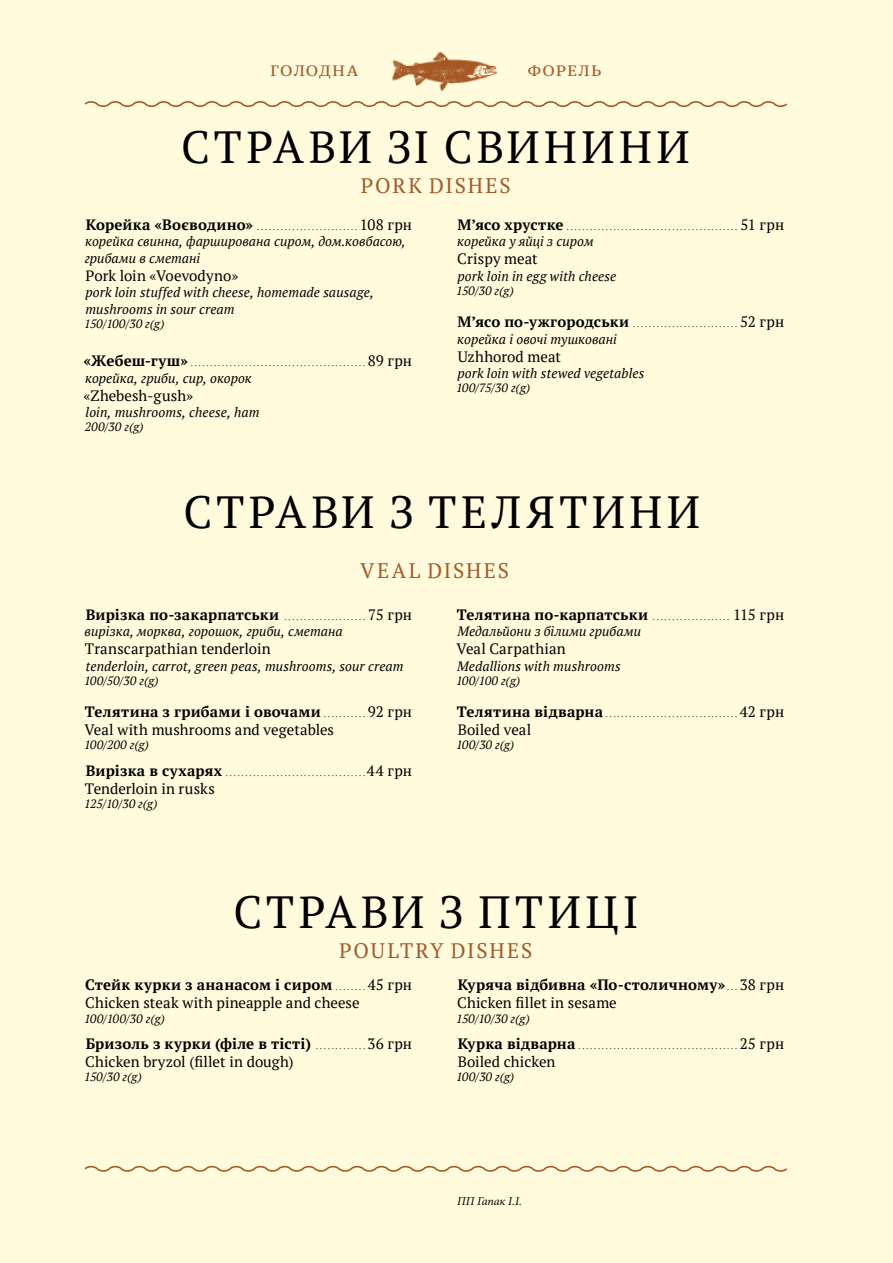
<style>
.page{position:relative;width:893px;height:1263px;background:#fffbdc}
.page>*{position:absolute;margin:0;border:0;box-sizing:border-box;transform-origin:0 0}
.t1{font:45px "PT Serif";letter-spacing:.1em;color:#000}
.t2{font:21px "PT Serif";letter-spacing:.09em;color:#a55a28}
.t3{font:15px/18px "PT Serif";color:#000}
.t4{font:700 15px/18px "PT Serif";letter-spacing:.015em;color:#000}
.t5{font:15px "PT Serif Caption";letter-spacing:.1em;color:#a55a28}
.t6{font:italic 13.5px/16.5px "PT Serif";letter-spacing:.005em;color:#000}
.t7{font:italic 12px "PT Serif";letter-spacing:.025em;color:#000}
.t8{font:italic 12px "Minion Pro";letter-spacing:-.01em;color:#000}
.t9{font:7.5px "PT Serif";color:#000}
.s1{font-weight:700;font-size:15px}
.s2{font-size:15px}
.s3{font-weight:400;font-size:7.5px}
.s4{font-weight:400}
.s5{font-weight:700}
.s6{font-size:7.5px}
</style>
<div class="page">
<h3 class="t5" style="left:270px;top:61px;width:89px">ГОЛОДНА</h3>
<h3 class="t5" style="left:528px;top:61px;width:75px">ФОРЕЛЬ</h3>
<h1 class="t1" style="left:181px;top:117px;width:510px">СТРАВИ ЗІ СВИНИНИ</h1>
<h2 class="t2" style="left:361px;top:172px;width:151px">PORK DISHES</h2>
<p class="t9" style="left:86px;top:222px;width:328px"><span class="s1">Корейка «Воєводино»</span> . . . . . . . . . . . . . . . . . . . . . . . . . . <span class="s2">108 грн</span></p>
<h3 class="t6" style="left:85px;top:233px;width:323px">корейка свинна, фарширована сиром, дом.ковбасою, грибами в сметані</h3>
<h3 class="t3" style="left:86px;top:266px;width:154px">Pork loin «Voevodyno»</h3>
<h3 class="t6" style="left:85px;top:284px;width:290px">pork loin stuffed with cheese, homemade sausage, mushrooms in sour cream</h3>
<h3 class="t7" style="left:84px;top:316px;width:82px">150/100/30 г(g)</h3>
<p class="t9" style="left:83px;top:358px;width:330px"><span class="s1">«Жебеш-гуш»</span> . . . . . . . . . . . . . . . . . . . . . . . . . . . . . . . . . . . . . . . . . . . . . <span class="s2">89 грн</span></p>
<h3 class="t6" style="left:85px;top:369px;width:168px">корейка, гриби, сир, окорок</h3>
<h3 class="t3" style="left:83px;top:386px;width:111px">«Zhebesh-gush»</h3>
<h3 class="t6" style="left:86px;top:404px;width:175px">loin, mushrooms, cheese, ham</h3>
<h3 class="t7" style="left:85px;top:419px;width:60px">200/30 г(g)</h3>
<p class="t9" style="left:458px;top:222px;width:328px"><span class="s1">М’ясо хрустке</span> . . . . . . . . . . . . . . . . . . . . . . . . . . . . . . . . . . . . . . . . . . . . <span class="s2">51 грн</span></p>
<h3 class="t6" style="left:457px;top:233px;width:138px">корейка у яйці з сиром</h3>
<h3 class="t3" style="left:457px;top:250px;width:82px">Crispy meat</h3>
<h3 class="t6" style="left:457px;top:267px;width:160px">pork loin in egg with cheese</h3>
<h3 class="t7" style="left:456px;top:283px;width:59px">150/30 г(g)</h3>
<p class="t9" style="left:458px;top:319px;width:328px"><span class="s1">М’ясо по-ужгородськи</span> . . . . . . . . . . . . . . . . . . . . . . . . . . . <span class="s2">52 грн</span></p>
<h3 class="t6" style="left:457px;top:330px;width:161px">корейка і овочі тушковані</h3>
<h3 class="t3" style="left:458px;top:347px;width:105px">Uzhhorod meat</h3>
<h3 class="t6" style="left:457px;top:365px;width:189px">pork loin with stewed vegetables</h3>
<h3 class="t7" style="left:456px;top:380px;width:76px">100/75/30 г(g)</h3>
<h1 class="t1" style="left:184px;top:483px;width:518px">СТРАВИ З ТЕЛЯТИНИ</h1>
<h2 class="t2" style="left:360px;top:557px;width:151px">VEAL DISHES</h2>
<h3 class="t4" style="left:86px;top:605px;width:328px">Вирізка по-закарпатськи <span class="s3">. . . . . . . . . . . . . . . . . . . . .</span> <span class="s4">75 грн</span></h3>
<h3 class="t6" style="left:85px;top:623px;width:259px">вирізка, морква, горошок, гриби, сметана</h3>
<h3 class="t3" style="left:85px;top:640px;width:187px">Transcarpathian tenderloin</h3>
<h3 class="t6" style="left:86px;top:657px;width:319px">tenderloin, carrot, green peas, mushrooms, sour cream</h3>
<h3 class="t7" style="left:84px;top:673px;width:76px">100/50/30 г(g)</h3>
<h3 class="t3" style="left:84px;top:703px;width:329px"><span class="s5">Телятина з грибами і овочами</span> <span class="s6">. . . . . . . . . . .</span> 92 грн<br>Veal with mushrooms and vegetables</h3>
<h3 class="t7" style="left:84px;top:737px;width:66px">100/200 г(g)</h3>
<p class="t9" style="left:86px;top:768px;width:328px"><span class="s1">Вирізка в сухарях</span> . . . . . . . . . . . . . . . . . . . . . . . . . . . . . . . . . . . . <span class="s2">44 грн</span></p>
<h3 class="t3" style="left:85px;top:779px;width:131px">Tenderloin in rusks</h3>
<h3 class="t7" style="left:84px;top:796px;width:75px">125/10/30 г(g)</h3>
<h3 class="t4" style="left:457px;top:605px;width:329px">Телятина по-карпатськи <span class="s3">. . . . . . . . . . . . . . . . . . . .</span> <span class="s4">115 грн</span></h3>
<h3 class="t6" style="left:457px;top:623px;width:185px">Медальйони з білими грибами</h3>
<h3 class="t3" style="left:456px;top:640px;width:111px">Veal Carpathian</h3>
<h3 class="t6" style="left:457px;top:657px;width:165px">Medallions with mushrooms</h3>
<h3 class="t7" style="left:456px;top:673px;width:66px">100/100 г(g)</h3>
<p class="t9" style="left:457px;top:709px;width:329px"><span class="s1">Телятина відварна</span> . . . . . . . . . . . . . . . . . . . . . . . . . . . . . . . . . . <span class="s2">42 грн</span></p>
<h3 class="t3" style="left:458px;top:721px;width:75px">Boiled veal</h3>
<h3 class="t7" style="left:456px;top:737px;width:60px">100/30 г(g)</h3>
<h1 class="t1" style="left:233px;top:882px;width:407px">СТРАВИ З ПТИЦІ</h1>
<h2 class="t2" style="left:339px;top:936px;width:195px">POULTRY DISHES</h2>
<h3 class="t3" style="left:85px;top:976px;width:329px"><span class="s5">Стейк курки з ананасом і сиром</span> <span class="s6">. . . . . . . .</span> 45 грн<br>Chicken steak with pineapple and cheese</h3>
<h3 class="t7" style="left:84px;top:1010px;width:82px">100/100/30 г(g)</h3>
<h3 class="t3" style="left:85px;top:1034px;width:328px"><span class="s5">Бризоль з курки (філе в тісті)</span> <span class="s6">. . . . . . . . . . . . .</span> 36 грн<br>Chicken bryzol (fillet in dough)</h3>
<h3 class="t7" style="left:84px;top:1069px;width:59px">150/30 г(g)</h3>
<h3 class="t4" style="left:457px;top:975px;width:328px">Куряча відбивна «По-столичному» <span class="s3">. . .</span> <span class="s4">38 грн<br>Chicken fillet in sesame</span></h3>
<h3 class="t7" style="left:456px;top:1010px;width:75px">150/10/30 г(g)</h3>
<p class="t9" style="left:458px;top:1041px;width:328px"><span class="s1">Курка відварна</span> . . . . . . . . . . . . . . . . . . . . . . . . . . . . . . . . . . . . . . . . . <span class="s2">25 грн</span></p>
<h3 class="t3" style="left:458px;top:1052px;width:99px">Boiled chicken</h3>
<h3 class="t7" style="left:456px;top:1069px;width:60px">100/30 г(g)</h3>
<h3 class="t8" style="left:457px;top:1193px;width:66px">ПП Гапак І.І.</h3>
</div>
